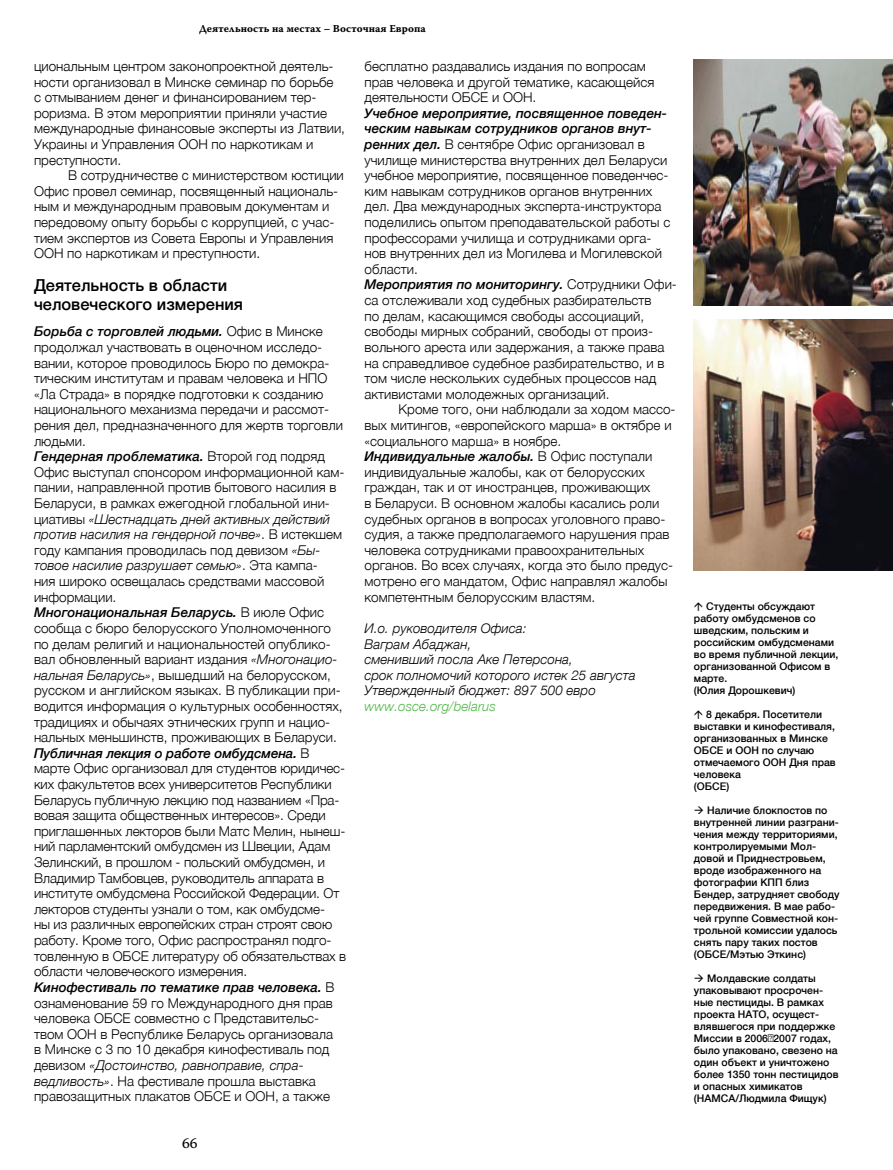
<style>
.page{position:relative;width:893px;height:1170px;background:#fff}
.page>*{position:absolute;margin:0;border:0;box-sizing:border-box;transform-origin:0 0}
.t1{font:500 16.5px/18.3px "Helvetica Neue LTCYR";color:#000}
.t2{font:15px "Warnock Pro Capt";color:#000}
.t3{font:300 13.5px/15.6px "Helvetica Neue LTCYR";color:#000}
.t4{font:italic 500 13.5px "Helvetica Neue LTCYR";color:#000}
.t5{font:italic 300 13.5px/15.6px "Helvetica Neue LTCYR";color:#000}
.t6{font:500 10.5px/12px "Helvetica Neue LTCYR";color:#000}
.t7{font:10.5px "Warnock Pro Bold Capt";letter-spacing:.005em;color:#000}
.s1{font-weight:500;font-style:italic}
.s2{font-style:italic}
.s3{font-weight:300;font-style:normal}
.s4{color:#51b848}
</style>
<div class="page">
<img style="left:694px;top:60px;width:199px;height:245px">
<img style="left:694px;top:320px;width:199px;height:250px">
<p class="t7" style="left:199px;top:22px;width:228px">Деятельность на местах – Восточная Европа</p>
<p class="t3" style="left:34px;top:58px;width:301px">циональным центром законопроектной деятель-</p>
<p class="t3" style="left:34px;top:74px;width:301px">ности организовал в Минске семинар по борьбе</p>
<p class="t3" style="left:34px;top:90px;width:284px">с отмыванием денег и финансированием тер-</p>
<p class="t3" style="left:34px;top:105px;width:295px">роризма. В этом мероприятии приняли участие</p>
<p class="t3" style="left:34px;top:121px;width:312px">международные финансовые эксперты из Латвии,</p>
<p class="t3" style="left:34px;top:136px;width:281px">Украины и Управления ООН по наркотикам и</p>
<p class="t3" style="left:34px;top:152px;width:89px">преступности.</p>
<p class="t3" style="left:68px;top:168px;width:277px">В сотрудничестве с министерством юстиции</p>
<p class="t3" style="left:34px;top:183px;width:306px">Офис провел семинар, посвященный националь-</p>
<p class="t3" style="left:34px;top:199px;width:297px">ным и международным правовым документам и</p>
<p class="t3" style="left:34px;top:214px;width:302px">передовому опыту борьбы с коррупцией, с учас-</p>
<p class="t3" style="left:34px;top:230px;width:301px">тием экспертов из Совета Европы и Управления</p>
<p class="t3" style="left:34px;top:246px;width:228px">ООН по наркотикам и преступности.</p>
<p class="t1" style="left:34px;top:276px;width:211px">Деятельность в области человеческого измерения</p>
<p class="t3" style="left:34px;top:324px;width:314px"><span class="s1">Борьба с торговлей людьми.</span> Офис в Минске продолжал участвовать в оценочном исследо&shy;вании, которое проводилось Бюро по демокра&shy;тическим институтам и правам человека и НПО «Ла Страда» в порядке подготовки к созданию национального механизма передачи и рассмот&shy;рения дел, предназначенного для жертв торговли людьми.<br><span class="s1">Гендерная проблематика.</span> Второй год подряд Офис выступал спонсором информационной кам&shy;пании, направленной против бытового насилия в Беларуси, в рамках ежегодной глобальной ини&shy;циативы <span class="s2">«Шестнадцать дней активных действий против насилия на гендерной почве»</span>. В истекшем году кампания проводилась под девизом <span class="s2">«Бы&shy;товое насилие разрушает семью»</span>. Эта кампа-<br>ния широко освещалась средствами массовой информации.<br><span class="s1">Многонациональная Беларусь.</span> В июле Офис сообща с бюро белорусского Уполномоченного по делам религий и национальностей опублико&shy;вал обновленный вариант издания <span class="s2">«Многонацио&shy;нальная Беларусь»</span>, вышедший на белорусском, русском и английском языках. В публикации при&shy;водится информация о культурных особенностях, традициях и обычаях этнических групп и нацио&shy;нальных меньшинств, проживающих в Беларуси.<br><span class="s1">Публичная лекция о работе омбудсмена.</span> В марте Офис организовал для студентов юридичес&shy;ких факультетов всех университетов Республики Беларусь публичную лекцию под названием «Пра&shy;вовая защита общественных интересов». Среди приглашенных лекторов были Матс Мелин, нынеш&shy;ний парламентский омбудсмен из Швеции, Адам Зелинский, в прошлом - польский омбудсмен, и Владимир Тамбовцев, руководитель аппарата в институте омбудсмена Российской Федерации. От лекторов студенты узнали о том, как омбудсме-<br>ны из различных европейских стран строят свою работу. Кроме того, Офис распространял подго&shy;товленную в ОБСЕ литературу об обязательствах в области человеческого измерения.<br><span class="s1">Кинофестиваль по тематике прав человека.</span> В ознаменование 59 го Международного дня прав человека ОБСЕ совместно с Представительс&shy;твом ООН в Республике Беларусь организовала<br>в Минске с 3 по 10 декабря кинофестиваль под девизом <span class="s2">«Достоинство, равноправие, спра&shy;ведливость»</span>. На фестивале прошла выставка правозащитных плакатов ОБСЕ и ООН, а также</p>
<p class="t3" style="left:364px;top:58px;width:283px">бесплатно раздавались издания по вопросам</p>
<p class="t3" style="left:364px;top:74px;width:291px">прав человека и другой тематике, касающейся</p>
<p class="t3" style="left:364px;top:90px;width:173px">деятельности ОБСЕ и ООН.</p>
<p class="t4" style="left:364px;top:105px;width:304px">Учебное мероприятие, посвященное поведен-</p>
<p class="t4" style="left:364px;top:121px;width:289px">ческим навыкам сотрудников органов внут-</p>
<p class="t3" style="left:364px;top:136px;width:282px"><span class="s1">ренних дел.</span> В сентябре Офис организовал в</p>
<p class="t3" style="left:364px;top:152px;width:304px">училище министерства внутренних дел Беларуси</p>
<p class="t3" style="left:364px;top:168px;width:306px">учебное мероприятие, посвященное поведенчес-</p>
<p class="t3" style="left:364px;top:183px;width:289px">ким навыкам сотрудников органов внутренних</p>
<p class="t3" style="left:364px;top:199px;width:299px">дел. Два международных эксперта-инструктора</p>
<p class="t3" style="left:364px;top:214px;width:307px">поделились опытом преподавательской работы с</p>
<p class="t3" style="left:364px;top:230px;width:288px">профессорами училища и сотрудниками орга-</p>
<p class="t3" style="left:364px;top:246px;width:299px">нов внутренних дел из Могилева и Могилевской</p>
<p class="t3" style="left:364px;top:261px;width:55px">области.</p>
<p class="t4" style="left:364px;top:277px;width:314px">Мероприятия по мониторингу. <span class="s3">Сотрудники Офи-</span></p>
<p class="t3" style="left:364px;top:292px;width:288px">са отслеживали ход судебных разбирательств</p>
<p class="t3" style="left:364px;top:308px;width:281px">по делам, касающимся свободы ассоциаций,</p>
<p class="t3" style="left:364px;top:324px;width:290px">свободы мирных собраний, свободы от произ-</p>
<p class="t3" style="left:364px;top:339px;width:302px">вольного ареста или задержания, а также права</p>
<p class="t3" style="left:364px;top:355px;width:301px">на справедливое судебное разбирательство, и в</p>
<p class="t3" style="left:364px;top:370px;width:293px">том числе нескольких судебных процессов над</p>
<p class="t3" style="left:364px;top:386px;width:247px">активистами молодежных организаций.</p>
<p class="t3" style="left:398px;top:402px;width:279px">Кроме того, они наблюдали за ходом массо-</p>
<p class="t3" style="left:364px;top:417px;width:309px">вых митингов, «европейского марша» в октябре и</p>
<p class="t3" style="left:364px;top:433px;width:198px">«социального марша» в ноябре.</p>
<p class="t4" style="left:364px;top:448px;width:289px">Индивидуальные жалобы. <span class="s3">В Офис поступали</span></p>
<p class="t3" style="left:364px;top:464px;width:282px">индивидуальные жалобы, как от белорусских</p>
<p class="t3" style="left:364px;top:480px;width:287px">граждан, так и от иностранцев, проживающих</p>
<p class="t3" style="left:364px;top:495px;width:296px">в Беларуси. В основном жалобы касались роли</p>
<p class="t3" style="left:364px;top:511px;width:302px">судебных органов в вопросах уголовного право-</p>
<p class="t3" style="left:364px;top:526px;width:307px">судия, а также предполагаемого нарушения прав</p>
<p class="t3" style="left:364px;top:542px;width:281px">человека сотрудниками правоохранительных</p>
<p class="t3" style="left:364px;top:558px;width:310px">органов. Во всех случаях, когда это было предус-</p>
<p class="t3" style="left:364px;top:573px;width:304px">мотрено его мандатом, Офис направлял жалобы</p>
<p class="t3" style="left:364px;top:589px;width:232px">компетентным белорусским властям.</p>
<p class="t5" style="left:364px;top:620px;width:273px">И.о. руководителя Офиса:<br>Ваграм Абаджан,<br>сменивший посла Аке Петерсона,<br>срок полномочий которого истек 25 августа<br>Утвержденный бюджет: 897 500 евро <span class="s4">www.osce.org/belarus</span></p>
<p class="t2" style="left:182px;top:1133px;width:17px">66</p>
<p class="t6" style="left:694px;top:600px;width:146px">• Студенты обсуждают работу омбудсменов со шведским, польским и российским омбудсменами во время публичной лекции, организованной Офисом в марте.<br>(Юлия Дорошкевич)</p>
<p class="t6" style="left:694px;top:708px;width:143px">• 8 декабря. Посетители выставки и кинофестиваля, организованных в Минске<br>ОБСЕ и ООН по случаю отмечаемого ООН Дня прав человека<br>(ОБСЕ)</p>
<p class="t6" style="left:694px;top:804px;width:147px;text-indent:13px">Наличие блокпостов по внутренней линии разграни&shy;чения между территориями, контролируемыми Мол&shy;довой и Приднестровьем, вроде изображенного на фотографии КПП близ<br>Бендер, затрудняет свободу передвижения. В мае рабо&shy;чей группе Совместной кон&shy;трольной комиссии удалось снять пару таких постов (ОБСЕ/Мэтью Эткинс)</p>
<p class="t6" style="left:694px;top:972px;width:146px;text-indent:13px">Молдавские солдаты упаковывают просрочен&shy;ные пестициды. В рамках проекта НАТО, осущест&shy;влявшегося при поддержке<br>Миссии в 2006−2007 годах, было упаковано, свезено на один объект и уничтожено более 1350 тонн пестицидов и опасных химикатов (НАМСА/Людмила Фищук)</p>
</div>
